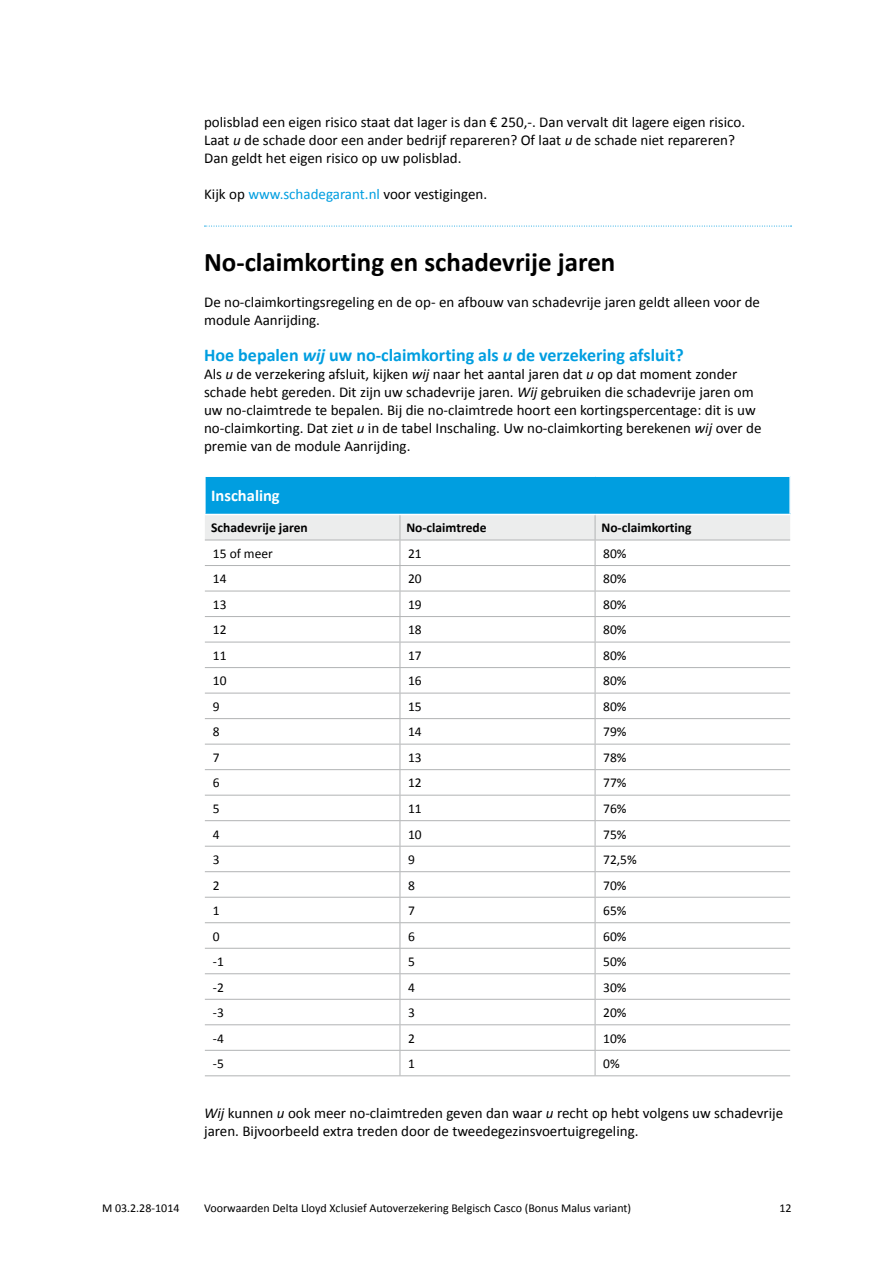
<style>
.page{position:relative;width:893px;height:1263px;background:#fff}
.page>*{position:absolute;margin:0;border:0;box-sizing:border-box;transform-origin:0 0}
.t1{font:700 27px "Calibri";color:#000}
.t2{font:700 18px "Calibri";color:#009ee0}
.t3{font:700 16.5px "Calibri";color:#fff}
.t4{font:15px/18px "Calibri";color:#000}
.t5{font:13.5px "Calibri";color:#000}
.t6{font:700 13.5px "Calibri";color:#000}
.t7{font:12px "Calibri";color:#000}
.s1{font-style:italic}
.s2{color:#009ee0}
</style>
<div class="page">
<svg style="left:204px;top:226px;width:587px;height:1px"></svg>
<div style="left:205px;top:476px;width:585px;height:38px;background:#009ee0"></div>
<svg style="left:205px;top:515px;width:585px;height:560px"></svg>
<hr style="left:205px;top:1075px;width:195px;height:1px;background:#b1b3b4">
<hr style="left:400px;top:1075px;width:195px;height:1px;background:#b1b3b4">
<hr style="left:595px;top:1075px;width:195px;height:1px;background:#b1b3b4">
<hr style="left:204px;top:475px;width:196px;height:2px;background:#fff">
<hr style="left:204px;top:477px;width:2px;height:37px;background:#fff">
<hr style="left:400px;top:475px;width:195px;height:2px;background:#fff">
<hr style="left:595px;top:475px;width:196px;height:2px;background:#fff">
<hr style="left:789px;top:477px;width:2px;height:37px;background:#fff">
<hr style="left:205px;top:540px;width:195px;height:1px;background:#b1b3b4">
<hr style="left:400px;top:540px;width:195px;height:1px;background:#b1b3b4">
<hr style="left:595px;top:540px;width:195px;height:1px;background:#b1b3b4">
<p class="t4" style="left:204px;top:113px;width:542px">polisblad een eigen risico staat dat lager is dan € 250,-. Dan vervalt dit lagere eigen risico.<br>Laat <span class="s1">u</span> de schade door een ander bedrijf repareren? Of laat <span class="s1">u</span> de schade niet repareren?<br>Dan geldt het eigen risico op uw polisblad.</p>
<p class="t4" style="left:204px;top:185px;width:285px">Kijk op <span class="s2">www.schadegarant.nl</span> voor vestigingen.</p>
<h1 class="t1" style="left:204px;top:245px;width:413px">No-claimkorting en schadevrije jaren</h1>
<p class="t4" style="left:204px;top:293px;width:557px">De no-claimkortingsregeling en de op- en afbouw van schadevrije jaren geldt alleen voor de module Aanrijding.</p>
<p class="t2" style="left:204px;top:344px;width:481px">Hoe bepalen <span class="s1">wij</span> uw no-claimkorting als <span class="s1">u</span> de verzekering afsluit?</p>
<p class="t4" style="left:204px;top:365px;width:559px">Als <span class="s1">u</span> de verzekering afsluit, kijken <span class="s1">wij</span> naar het aantal jaren dat <span class="s1">u</span> op dat moment zonder schade hebt gereden. Dit zijn uw schadevrije jaren. <span class="s1">Wij</span> gebruiken die schadevrije jaren om uw no-claimtrede te bepalen. Bij die no-claimtrede hoort een kortingspercentage: dit is uw no-claimkorting. Dat ziet <span class="s1">u</span> in de tabel Inschaling. Uw no-claimkorting berekenen <span class="s1">wij</span> over de premie van de module Aanrijding.</p>
<p class="t3" style="left:211px;top:485px;width:70px">Inschaling</p>
<p class="t6" style="left:211px;top:518px;width:98px">Schadevrije jaren</p>
<p class="t6" style="left:406px;top:518px;width:82px">No-claimtrede</p>
<p class="t6" style="left:601px;top:518px;width:92px">No-claimkorting</p>
<p class="t5" style="left:213px;top:545px;width:61px">15 of meer</p>
<p class="t5" style="left:408px;top:545px;width:15px">21</p>
<p class="t5" style="left:603px;top:545px;width:25px">80%</p>
<p class="t5" style="left:213px;top:570px;width:15px">14</p>
<p class="t5" style="left:408px;top:570px;width:15px">20</p>
<p class="t5" style="left:603px;top:570px;width:25px">80%</p>
<p class="t5" style="left:213px;top:596px;width:15px">13</p>
<p class="t5" style="left:408px;top:596px;width:15px">19</p>
<p class="t5" style="left:603px;top:596px;width:25px">80%</p>
<p class="t5" style="left:213px;top:621px;width:15px">12</p>
<p class="t5" style="left:408px;top:621px;width:15px">18</p>
<p class="t5" style="left:603px;top:621px;width:25px">80%</p>
<p class="t5" style="left:213px;top:647px;width:15px">11</p>
<p class="t5" style="left:408px;top:647px;width:15px">17</p>
<p class="t5" style="left:603px;top:647px;width:25px">80%</p>
<p class="t5" style="left:213px;top:672px;width:15px">10</p>
<p class="t5" style="left:408px;top:672px;width:15px">16</p>
<p class="t5" style="left:603px;top:672px;width:25px">80%</p>
<p class="t5" style="left:213px;top:698px;width:8px">9</p>
<p class="t5" style="left:408px;top:698px;width:15px">15</p>
<p class="t5" style="left:603px;top:698px;width:25px">80%</p>
<p class="t5" style="left:213px;top:723px;width:8px">8</p>
<p class="t5" style="left:408px;top:723px;width:15px">14</p>
<p class="t5" style="left:603px;top:723px;width:25px">79%</p>
<p class="t5" style="left:213px;top:749px;width:8px">7</p>
<p class="t5" style="left:408px;top:749px;width:15px">13</p>
<p class="t5" style="left:603px;top:749px;width:25px">78%</p>
<p class="t5" style="left:213px;top:774px;width:8px">6</p>
<p class="t5" style="left:408px;top:774px;width:15px">12</p>
<p class="t5" style="left:603px;top:774px;width:25px">77%</p>
<p class="t5" style="left:213px;top:800px;width:8px">5</p>
<p class="t5" style="left:408px;top:800px;width:15px">11</p>
<p class="t5" style="left:603px;top:800px;width:25px">76%</p>
<p class="t5" style="left:213px;top:825px;width:8px">4</p>
<p class="t5" style="left:408px;top:825px;width:15px">10</p>
<p class="t5" style="left:603px;top:825px;width:25px">75%</p>
<p class="t5" style="left:213px;top:851px;width:8px">3</p>
<p class="t5" style="left:408px;top:851px;width:8px">9</p>
<p class="t5" style="left:603px;top:851px;width:35px">72,5%</p>
<p class="t5" style="left:213px;top:876px;width:8px">2</p>
<p class="t5" style="left:408px;top:876px;width:8px">8</p>
<p class="t5" style="left:603px;top:876px;width:25px">70%</p>
<p class="t5" style="left:213px;top:902px;width:8px">1</p>
<p class="t5" style="left:408px;top:902px;width:8px">7</p>
<p class="t5" style="left:603px;top:902px;width:25px">65%</p>
<p class="t5" style="left:213px;top:927px;width:8px">0</p>
<p class="t5" style="left:408px;top:927px;width:8px">6</p>
<p class="t5" style="left:603px;top:927px;width:25px">60%</p>
<p class="t5" style="left:213px;top:953px;width:12px">-1</p>
<p class="t5" style="left:408px;top:953px;width:8px">5</p>
<p class="t5" style="left:603px;top:953px;width:25px">50%</p>
<p class="t5" style="left:213px;top:979px;width:12px">-2</p>
<p class="t5" style="left:408px;top:979px;width:8px">4</p>
<p class="t5" style="left:603px;top:979px;width:25px">30%</p>
<p class="t5" style="left:213px;top:1004px;width:12px">-3</p>
<p class="t5" style="left:408px;top:1004px;width:8px">3</p>
<p class="t5" style="left:603px;top:1004px;width:25px">20%</p>
<p class="t5" style="left:213px;top:1030px;width:12px">-4</p>
<p class="t5" style="left:408px;top:1030px;width:8px">2</p>
<p class="t5" style="left:603px;top:1030px;width:25px">10%</p>
<p class="t5" style="left:213px;top:1055px;width:12px">-5</p>
<p class="t5" style="left:408px;top:1055px;width:8px">1</p>
<p class="t5" style="left:603px;top:1055px;width:18px">0%</p>
<p class="t4" style="left:204px;top:1103px;width:581px"><span class="s1">Wij</span> kunnen <span class="s1">u</span> ook meer no-claimtreden geven dan waar <span class="s1">u</span> recht op hebt volgens uw schadevrije jaren. Bijvoorbeeld extra treden door de tweedegezinsvoertuigregeling.</p>
<p class="t7" style="left:102px;top:1200px;width:79px">M 03.2.28-1014</p>
<p class="t7" style="left:204px;top:1200px;width:429px">Voorwaarden Delta Lloyd Xclusief Autoverzekering Belgisch Casco (Bonus Malus variant)</p>
<p class="t7" style="left:779px;top:1200px;width:14px">12</p>
</div>
